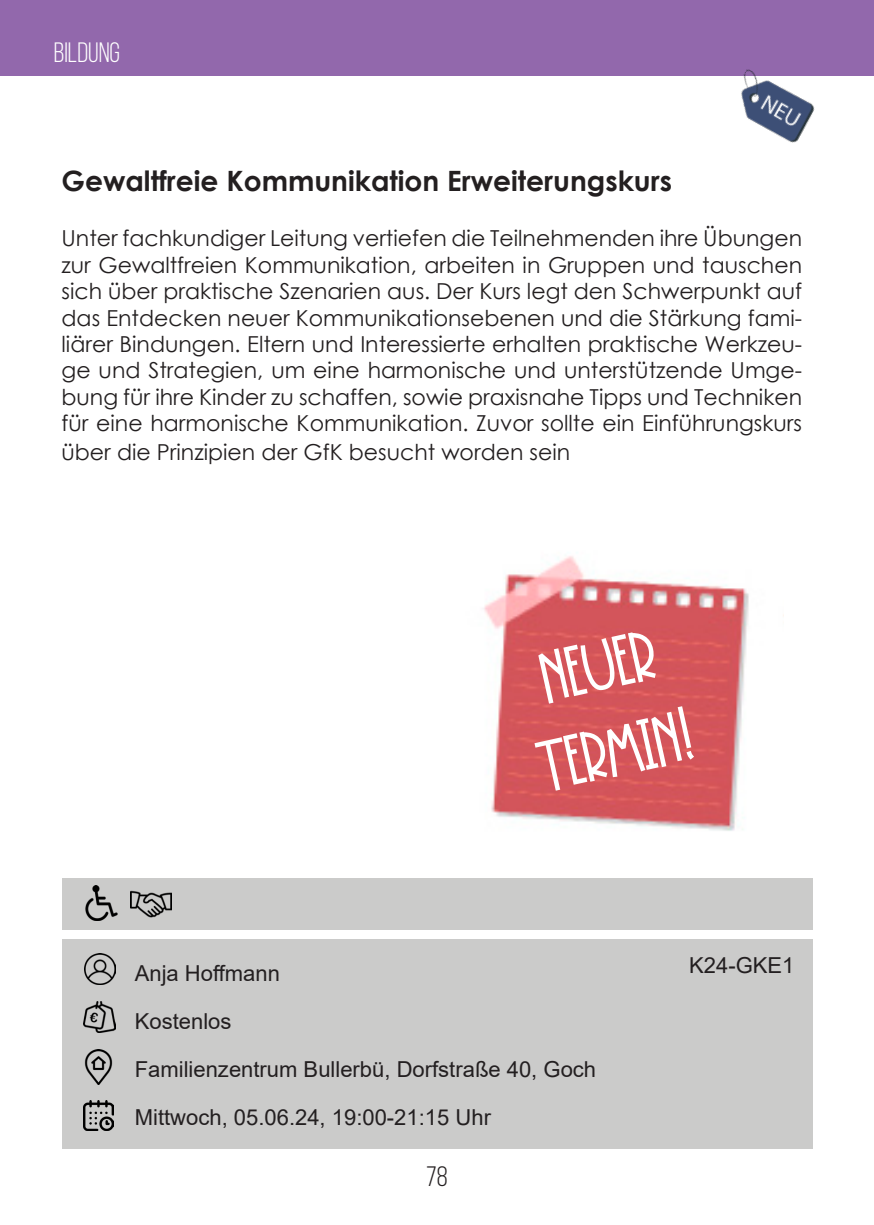
<style>
.page{position:relative;width:874px;height:1225px;background:#fff}
.page>*{position:absolute;margin:0;border:0;box-sizing:border-box;transform-origin:0 0}
.t1{font:72px/86.4px "Love Coffee";color:#fff}
.t2{font:700 28px "Century Gothic";color:#231f20}
.t3{font:28px "Bebas Neue";color:#fff}
.t4{font:28px "Bebas Neue";color:#231f20}
.t5{font:22px/26.4px "Century Gothic";color:#231f20;text-align:justify}
.t6{font:22px/48px "Arial";color:#231f20}
</style>
<div class="page">
<div style="left:61px;top:938px;width:751px;height:210px;background:#cbcbca"></div>
<img style="left:84px;top:1001px;width:31px;height:31px">
<img style="left:84px;top:953px;width:31px;height:32px">
<img style="left:84px;top:1049px;width:29px;height:35px">
<img style="left:84px;top:1100px;width:29px;height:30px">
<div style="left:0;top:0;width:873px;height:76px;background:#9268ac"></div>
<img style="left:741px;top:69px;width:74px;height:74px">
<div style="left:61px;top:878px;width:751px;height:51px;background:#cbcbca"></div>
<img style="left:85px;top:885px;width:33px;height:35px">
<img style="left:130px;top:890px;width:41px;height:28px">
<img style="left:484px;top:556px;width:265px;height:275px">
<p class="t3" style="left:54px;top:37px;width:68px">BILDUNG</p>
<p class="t2" style="left:61px;top:160px;width:611px">Gewaltfreie Kommunikation Erweiterungskurs</p>
<p class="t5" style="left:61px;top:225px;width:741px">Unter fachkundiger Leitung vertiefen die Teilnehmenden ihre Übungen zur Gewaltfreien Kommunikation, arbeiten in Gruppen und tauschen sich über praktische Szenarien aus. Der Kurs legt den Schwerpunkt auf das Entdecken neuer Kommunikationsebenen und die Stärkung fami&shy;liärer Bindungen. Eltern und Interessierte erhalten praktische Werkzeu&shy;ge und Strategien, um eine harmonische und unterstützende Umge&shy;bung für ihre Kinder zu schaffen, sowie praxisnahe Tipps und Techniken für eine harmonische Kommunikation. Zuvor sollte ein Einführungskurs</p>
<p class="t5" style="left:61px;top:438px;width:510px">über die Prinzipien der GfK besucht worden sein</p>
<h1 class="t1" style="left:513px;top:640px;width:157px;rotate:-12deg">NEUER<br>TERMIN!</h1>
<p class="t6" style="left:135px;top:948px;width:462px">Anja Hoffmann<br>Kostenlos<br>Familienzentrum Bullerbü, Dorfstraße 40, Goch<br>Mittwoch, 05.06.24, 19:00-21:15 Uhr</p>
<p class="t6" style="left:689px;top:940px;width:107px">K24-GKE1</p>
<p class="t4" style="left:426px;top:1161px;width:23px">78</p>
</div>
